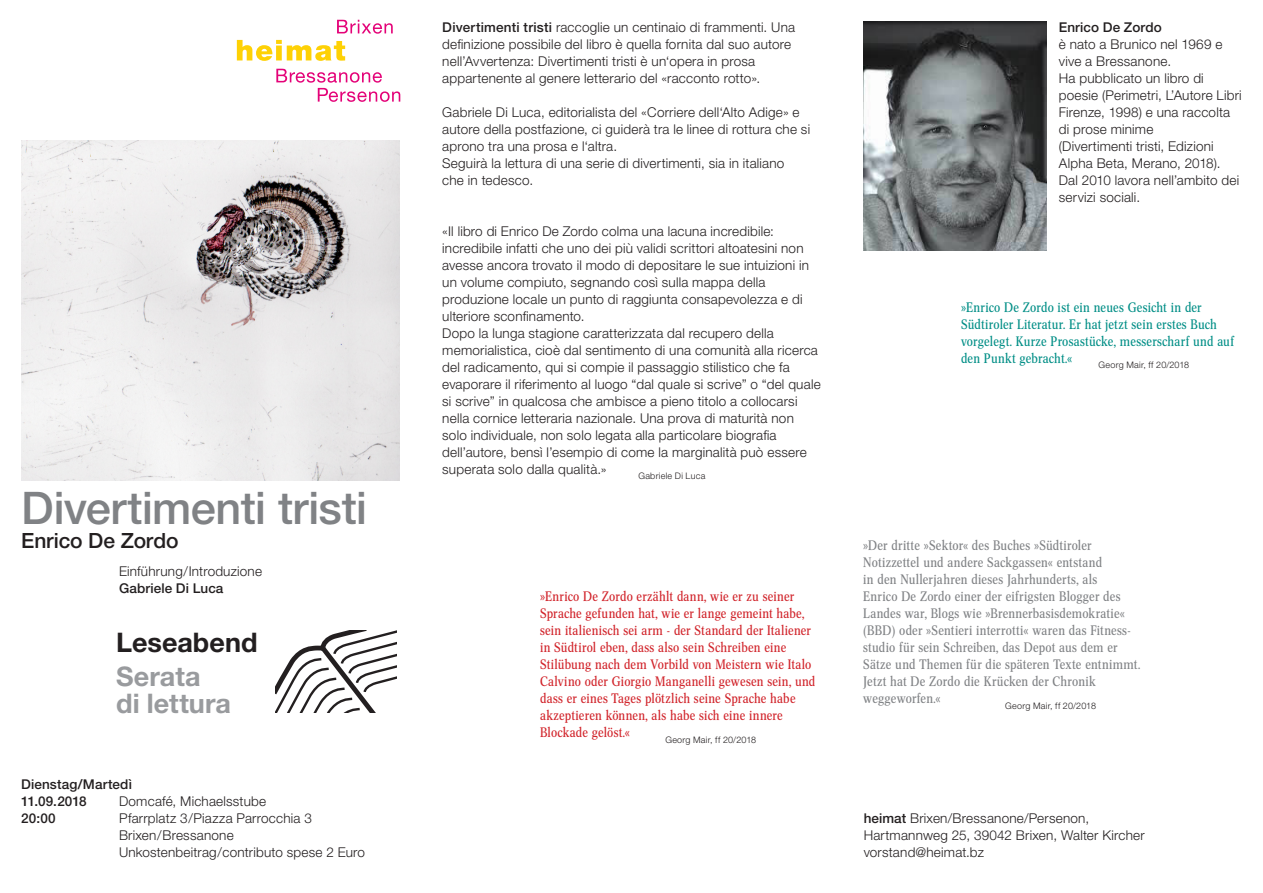
<style>
.page{position:relative;width:1263px;height:893px;background:#fff}
.page>*{position:absolute;margin:0;border:0;box-sizing:border-box;transform-origin:0 0}
.t1{font:500 45px "Helvetica Neue LT";letter-spacing:-.01em;color:#808285}
.Titel_22{font:700 27px/27.2px "Helvetica Neue LT";letter-spacing:.005em;color:#999b9e}
.t2{font:700 27px "Helvetica Neue LT";color:#231f20}
.Faltblatt_text{font:500 21px "Helvetica Neue LT";letter-spacing:-.005em;color:#231f20}
.Faltblatt_text-2{font:300 13.5px/17px "Helvetica Neue LT";letter-spacing:.015em;color:#231f20}
.Faltblatt_text-3{font:13.5px/17px "Concorde Nova";letter-spacing:.01em;color:#808285}
.Faltblatt_text-4{font:13.5px/17px "Concorde Nova";letter-spacing:.01em;color:#d1232a}
.Faltblatt_text-5{font:13.5px/17px "Concorde Nova";letter-spacing:.015em;color:#008e86}
.Faltblatt_halbe_Zeil{font:300 13.5px "Helvetica Neue LT";letter-spacing:.015em;color:#231f20}
.t3{font:500 13.5px "Helvetica Neue LT";letter-spacing:.01em;color:#231f20}
.Faltblatt_text-6{font:300 9px "Helvetica Neue LT";letter-spacing:.03em;color:#231f20}
.s1{font-weight:500}
</style>
<div class="page">
<svg style="left:276px;top:69px;width:124px;height:33px"></svg>
<svg style="left:337px;top:20px;width:56px;height:14px"></svg>
<svg style="left:237px;top:40px;width:108px;height:21px"></svg>
<svg style="left:276px;top:630px;width:121px;height:82px"></svg>
<img style="left:21px;top:140px;width:379px;height:340px">
<img style="left:863px;top:21px;width:183px;height:230px">
<p class="t1" style="left:21px;top:481px;width:347px">Divertimenti tristi</p>
<p class="Faltblatt_text" style="left:21px;top:528px;width:159px">Enrico De Zordo</p>
<p class="Faltblatt_text-2" style="left:119px;top:563px;width:144px">Einführung/Introduzione<br><span class="s1">Gabriele Di Luca</span></p>
<p class="t2" style="left:116px;top:625px;width:143px">Leseabend</p>
<p class="Titel_22" style="left:116px;top:662px;width:116px">Serata<br>di lettura</p>
<p class="t3" style="left:21px;top:776px;width:112px">Dienstag/Martedì</p>
<p class="t3" style="left:21px;top:793px;width:67px">11.09.2018</p>
<p class="t3" style="left:21px;top:810px;width:36px">20:00</p>
<p class="Faltblatt_text-2" style="left:119px;top:792px;width:149px">Domcafé, Michaelsstube</p>
<p class="Faltblatt_text-2" style="left:119px;top:809px;width:194px">Pfarrplatz 3/Piazza Parrocchia 3<br>Brixen/Bressanone</p>
<p class="Faltblatt_halbe_Zeil" style="left:119px;top:844px;width:248px">Unkostenbeitrag/contributo spese 2 Euro</p>
<p class="Faltblatt_text-2" style="left:442px;top:18px;width:354px"><span class="s1">Divertimenti tristi</span> raccoglie un centinaio di frammenti. Una definizione possibile del libro è quella fornita dal suo autore nell’Avvertenza: Divertimenti tristi è un‘opera in prosa appartenente al genere letterario del «racconto rotto».</p>
<p class="Faltblatt_text-2" style="left:442px;top:103px;width:369px">Gabriele Di Luca, editorialista del «Corriere dell‘Alto Adige» e autore della postfazione, ci guiderà tra le linee di rottura che si aprono tra una prosa e l‘altra.</p>
<p class="Faltblatt_text-2" style="left:442px;top:154px;width:344px">Seguirà la lettura di una serie di divertimenti, sia in italiano</p>
<p class="Faltblatt_text-2" style="left:442px;top:171px;width:92px">che in tedesco.</p>
<p class="Faltblatt_text-2" style="left:442px;top:222px;width:368px">«Il libro di Enrico De Zordo colma una lacuna incredibile: incredibile infatti che uno dei più validi scrittori altoatesini non avesse ancora trovato il modo di depositare le sue intuizioni in un volume compiuto, segnando così sulla mappa della produzione locale un punto di raggiunta consapevolezza e di ulteriore sconfinamento.</p>
<p class="Faltblatt_text-2" style="left:442px;top:324px;width:380px">Dopo la lunga stagione caratterizzata dal recupero della memorialistica, cioè dal sentimento di una comunità alla ricerca del radicamento, qui si compie il passaggio stilistico che fa evaporare il riferimento al luogo “dal quale si scrive” o “del quale si scrive” in qualcosa che ambisce a pieno titolo a collocarsi nella cornice letteraria nazionale. Una prova di maturità non solo individuale, non solo legata alla particolare biografia dell’autore, bensì l’esempio di come la marginalità può essere superata solo dalla qualità.»</p>
<p class="Faltblatt_text-6" style="left:638px;top:470px;width:69px">Gabriele Di Luca</p>
<p class="Faltblatt_text-4" style="left:540px;top:588px;width:277px">»Enrico De Zordo erzählt dann, wie er zu seiner Sprache gefunden hat, wie er lange gemeint habe, sein italienisch sei arm - der Standard der Italiener in Südtirol eben, dass also sein Schreiben eine Stilübung nach dem Vorbild von Meistern wie Italo Calvino oder Giorgio Manganelli gewesen sein, und dass er eines Tages plötzlich seine Sprache habe akzeptieren können, als habe sich eine innere Blockade gelöst.«</p>
<p class="Faltblatt_text-6" style="left:665px;top:735px;width:92px">Georg Mair, ff 20/2018</p>
<p class="Faltblatt_text-2" style="left:1059px;top:18px;width:184px"><span class="s1">Enrico De Zordo<br></span>è nato a Brunico nel 1969 e vive a Bressanone.<br>Ha pubblicato un libro di poesie (Perimetri, L’Autore Libri<br>Firenze, 1998) e una raccolta di prose minime<br>(Divertimenti tristi, Edizioni<br>Alpha Beta, Merano, 2018).<br>Dal 2010 lavora nell’ambito dei servizi sociali.</p>
<p class="Faltblatt_text-5" style="left:961px;top:299px;width:274px">»Enrico De Zordo ist ein neues Gesicht in der Südtiroler Literatur. Er hat jetzt sein erstes Buch vorgelegt. Kurze Prosastücke, messerscharf und auf den Punkt gebracht.«</p>
<p class="Faltblatt_text-6" style="left:1098px;top:359px;width:92px">Georg Mair, ff 20/2018</p>
<p class="Faltblatt_text-3" style="left:863px;top:537px;width:279px">»Der dritte »Sektor« des Buches »Südtiroler Notizzettel und andere Sackgassen« entstand<br>in den Nullerjahren dieses Jahrhunderts, als<br>Enrico De Zordo einer der eifrigsten Blogger des Landes war, Blogs wie »Brennerbasisdemokratie« (BBD) oder »Sentieri interrotti« waren das Fitness&shy;studio für sein Schreiben, das Depot aus dem er Sätze und Themen für die späteren Texte entnimmt.<br>Jetzt hat De Zordo die Krücken der Chronik weggeworfen.«</p>
<p class="Faltblatt_text-6" style="left:1005px;top:700px;width:92px">Georg Mair, ff 20/2018</p>
<p class="Faltblatt_text-2" style="left:864px;top:809px;width:283px"><span class="s1">heimat</span> Brixen/Bressanone/Persenon,<br>Hartmannweg 25, 39042 Brixen, Walter Kircher</p>
<p class="Faltblatt_text-2" style="left:864px;top:843px;width:122px">vorstand@heimat.bz</p>
</div>
